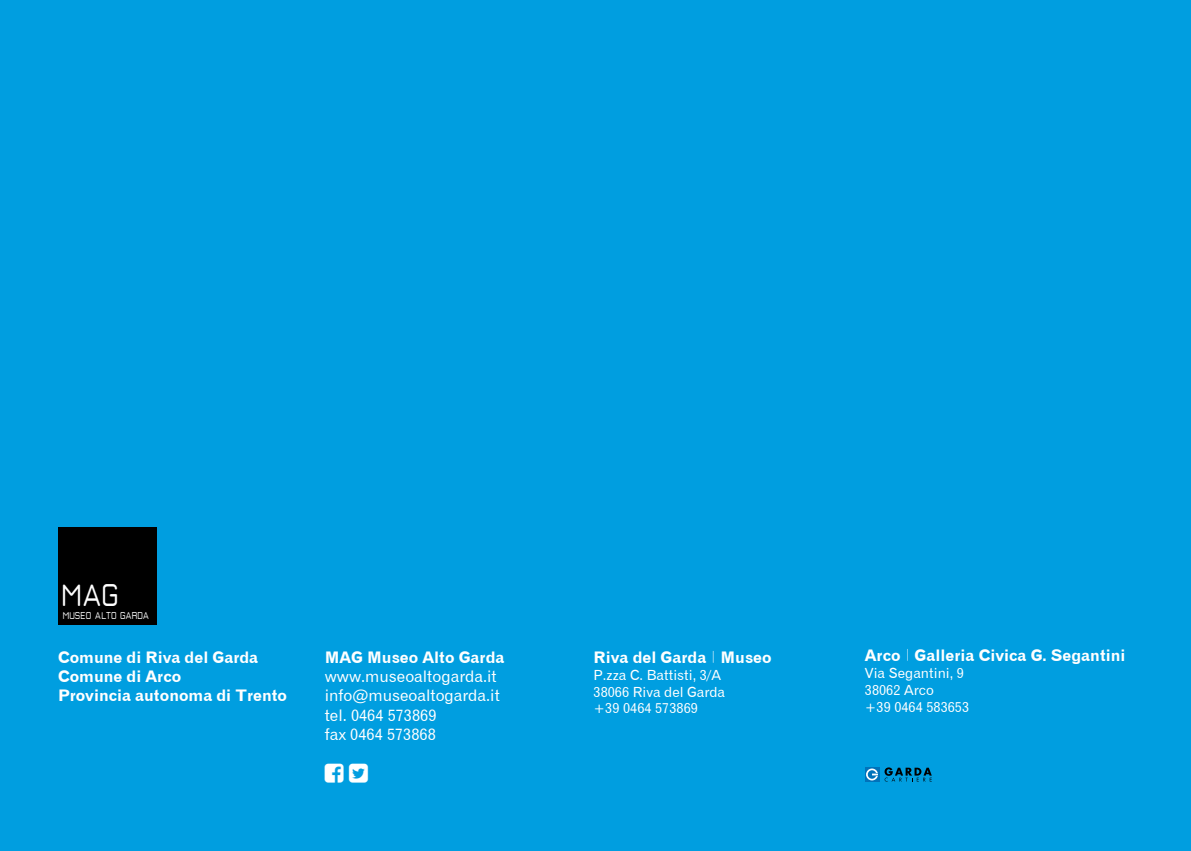
<style>
.page{position:relative;width:1191px;height:851px;background:#fff}
.page>*{position:absolute;margin:0;border:0;box-sizing:border-box;transform-origin:0 0}
.t1{font:30.4px "Basic Lightltd";color:#fff}
.t2{font:16px/19.2px "Gothic 720 BT Bold B";color:#fff}
.t3{font:16px/19.2px "Gothic 720 BT Roman B";color:#fff}
.t4{font:14px/16.8px "Gothic 720 BT Roman B";color:#fff}
.t5{font:9.8px "Basic Lightltd";letter-spacing:.01em;color:#fff}
</style>
<div class="page">
<div style="left:0;top:0;width:1191px;height:850px;background:#009ee0"></div>
<div style="left:865px;top:767px;width:14px;height:14px;background:#0072ba"></div>
<svg style="left:866px;top:768px;width:12px;height:12px"></svg>
<svg style="left:884px;top:767px;width:47px;height:14px"></svg>
<div style="left:58px;top:527px;width:98px;height:98px;background:#000"></div>
<h1 class="t1" style="left:62px;top:584px;width:59px">MAG</h1>
<p class="t5" style="left:63px;top:612px;width:87px">MUSEO ALTO GARDA</p>
<p class="t2" style="left:58px;top:647px;width:231px">Comune di Riva del Garda<br>Comune di Arco<br>Provincia autonoma di Trento</p>
<p class="t2" style="left:865px;top:645px;width:262px">Arco <sup>|</sup> Galleria Civica G. Segantini</p>
<p class="t2" style="left:325px;top:647px;width:181px">MAG Museo Alto Garda</p>
<p class="t3" style="left:325px;top:666px;width:177px">www.museoaltogarda.it info@museoaltogarda.it tel. 0464 573869<br>fax 0464 573868</p>
<p class="t2" style="left:593px;top:647px;width:179px">Riva del Garda <sup>|</sup> Museo</p>
<p class="t4" style="left:593px;top:666px;width:133px">P.zza C. Battisti, 3/A<br>38066 Riva del Garda +39 0464 573869</p>
<p class="t4" style="left:865px;top:664px;width:106px">Via Segantini, 9<br>38062 Arco<br>+39 0464 583653</p>
</div>
